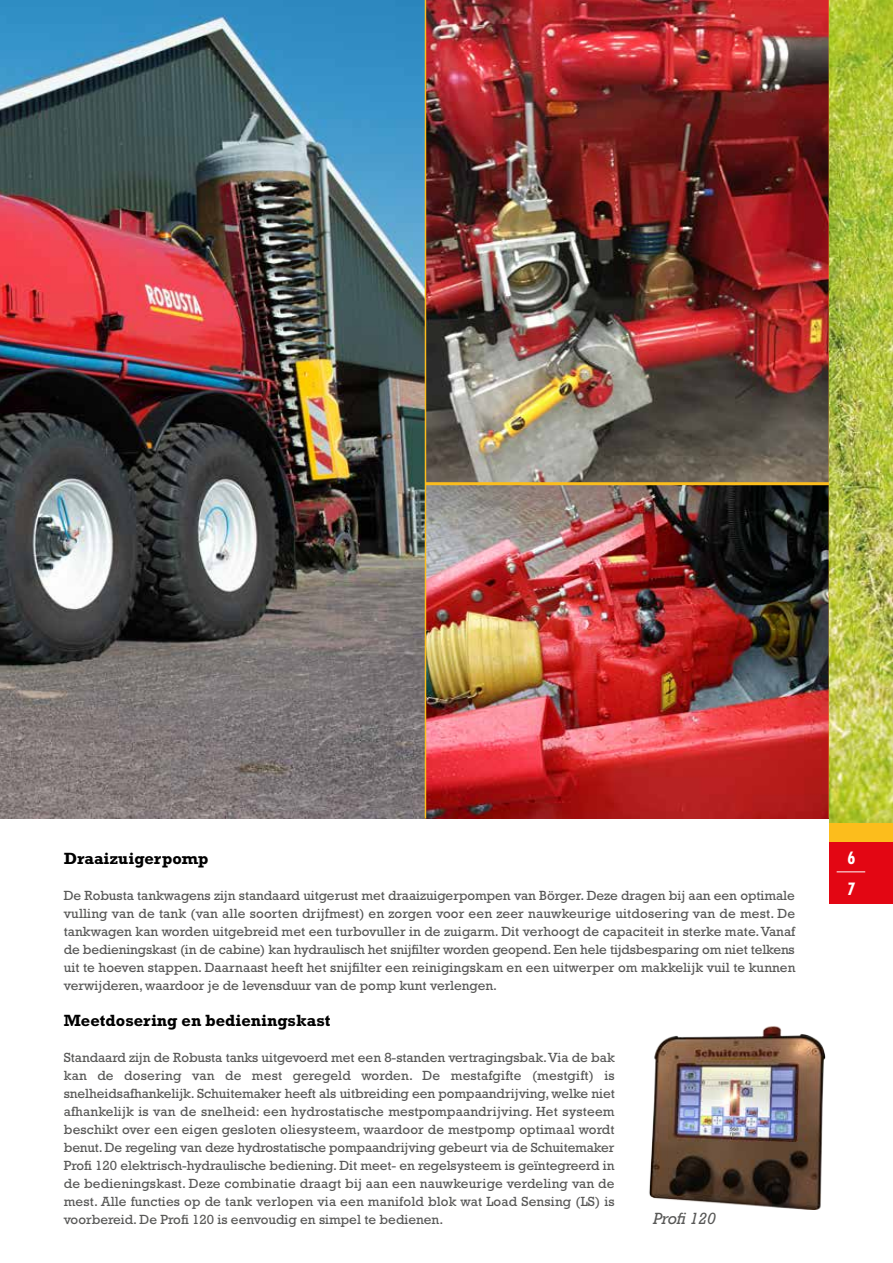
<style>
.page{position:relative;width:893px;height:1263px;background:#fff}
.page>*{position:absolute;margin:0;border:0;box-sizing:border-box;transform-origin:0 0}
.t1{font:700 16.5px "Rockwell";color:#000}
.t2{font:italic 16.5px "Rockwell";letter-spacing:-.01em;color:#575756}
.t3{font:700 condensed 16.5px "Futura";color:#fff}
.t4{font:13.5px/18px "Rockwell";color:#575756;text-align:justify}
</style>
<div class="page">
<img style="left:426px;top:485px;width:403px;height:334px">
<img style="left:426px;top:0;width:403px;height:482px">
<img style="left:0;top:0;width:425px;height:819px">
<hr style="left:425px;top:482px;width:404px;height:3px;background:#fcbd1c">
<hr style="left:425px;top:0;width:1px;height:819px;background:#fcbd1c">
<div style="left:829px;top:842px;width:64px;height:62px;background:#e30613"></div>
<div style="left:829px;top:819px;width:64px;height:23px;background:#fcbd1c"></div>
<svg style="left:837px;top:871px;width:28px;height:1px"></svg>
<img style="left:649px;top:1026px;width:177px;height:183px">
<img style="left:829px;top:0;width:64px;height:823px">
<p class="t1" style="left:64px;top:849px;width:146px">Draaizuigerpomp</p>
<p class="t3" style="left:848px;top:848px;width:9px">6</p>
<p class="t4" style="left:64px;top:886px;width:733px">De Robusta tankwagens zijn standaard uitgerust met draaizuigerpompen van Börger. Deze dragen bij aan een optimale vulling van de tank (van alle soorten drijfmest) en zorgen voor een zeer nauwkeurige uitdosering van de mest. De tankwagen kan worden uitgebreid met een turbovuller in de zuigarm. Dit verhoogt de capaciteit in sterke mate. Vanaf de bedieningskast (in de cabine) kan hydraulisch het snijfilter worden geopend. Een hele tijdsbesparing om niet telkens uit te hoeven stappen. Daarnaast heeft het snijfilter een reinigingskam en een uitwerper om makkelijk vuil te kunnen verwijderen, waardoor je de levensduur van de pomp kunt verlengen.</p>
<p class="t1" style="left:64px;top:1011px;width:268px">Meetdosering en bedieningskast</p>
<p class="t4" style="left:64px;top:1048px;width:553px">Standaard zijn de Robusta tanks uitgevoerd met een 8-standen vertragingsbak. Via de bak kan de dosering van de mest geregeld worden. De mestafgifte (mestgift) is snelheidsafhankelijk. Schuitemaker heeft als uitbreiding een pompaandrijving, welke niet afhankelijk is van de snelheid: een hydrostatische mestpompaandrijving. Het systeem beschikt over een eigen gesloten oliesysteem, waardoor de mestpomp optimaal wordt benut. De regeling van deze hydrostatische pompaandrijving gebeurt via de Schuitemaker Profi 120 elektrisch-hydraulische bediening. Dit meet- en regelsysteem is geïntegreerd in de bedieningskast. Deze combinatie draagt bij aan een nauwkeurige verdeling van de mest. Alle functies op de tank verlopen via een manifold blok wat Load Sensing (LS) is voorbereid. De Profi 120 is eenvoudig en simpel te bedienen.</p>
<p class="t3" style="left:848px;top:878px;width:9px">7</p>
<p class="t2" style="left:653px;top:1209px;width:64px">Profi 120</p>
</div>
